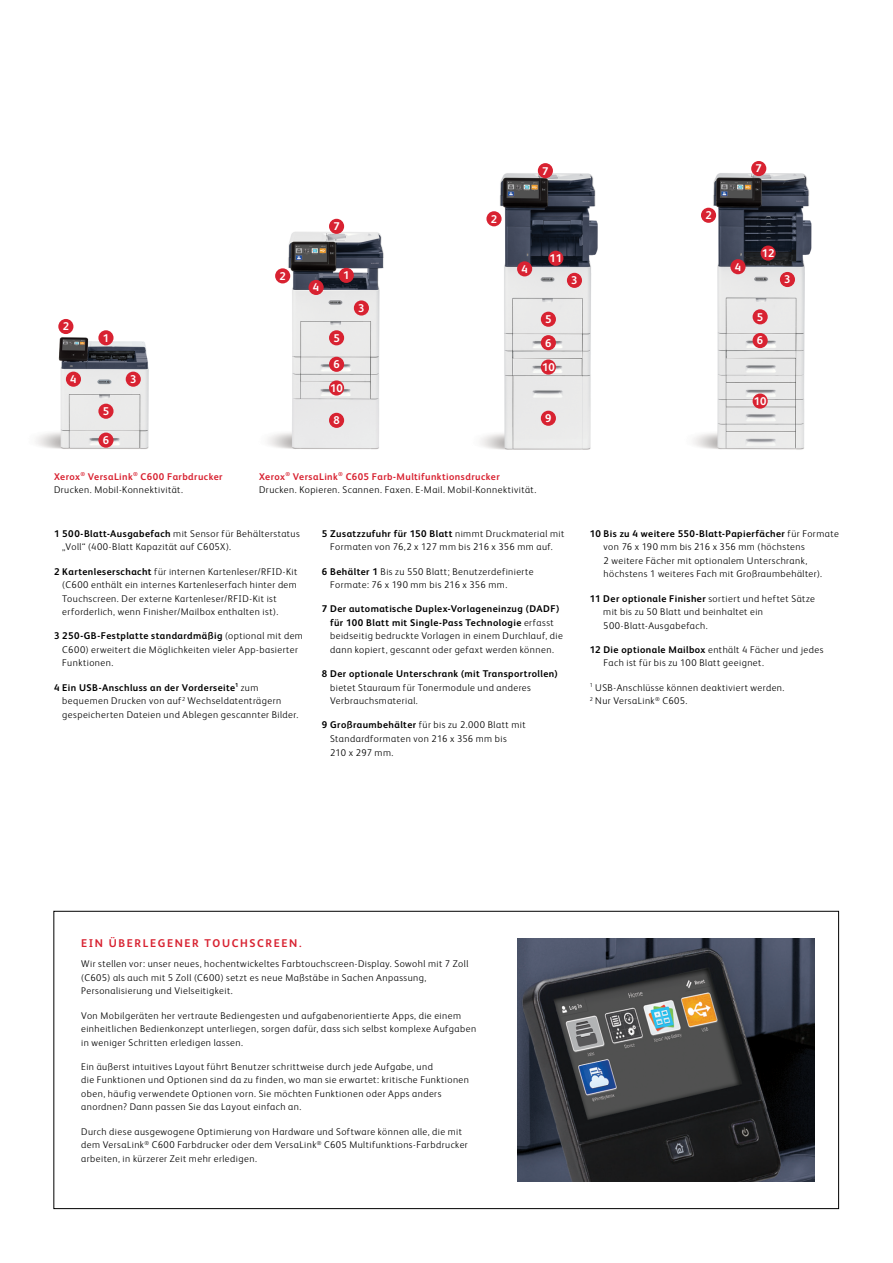
<style>
.page{position:relative;width:893px;height:1263px;background:#fff}
.page>*{position:absolute;margin:0;border:0;box-sizing:border-box;transform-origin:0 0}
.t1{font:700 11.25px "Xerox Sans";color:#fff}
.t2{font:700 11.25px "Xerox Sans";letter-spacing:.145em;color:#d82231}
.t3{font:300 9.75px/13.5px "Xerox Sans";letter-spacing:.045em;color:#000}
.t4{font:700 9.75px/13.5px "Xerox Sans";letter-spacing:.045em;color:#d82231}
.t5{font:700 9.75px "Xerox Sans";letter-spacing:.045em;color:#000}
.s1{font-weight:300;color:#000}
.s2{font-weight:700;color:#d82231}
.s3{font-weight:700}
</style>
<div class="page">
<img style="left:35px;top:332px;width:114px;height:117px">
<div style="left:98px;top:330px;width:16px;height:15px;background:#d82231;border-radius:50%"></div>
<div style="left:66px;top:372px;width:15px;height:15px;background:#d82231;border-radius:50%"></div>
<div style="left:126px;top:372px;width:15px;height:15px;background:#d82231;border-radius:50%"></div>
<div style="left:98px;top:404px;width:16px;height:15px;background:#d82231;border-radius:50%"></div>
<div style="left:98px;top:433px;width:16px;height:15px;background:#d82231;border-radius:50%"></div>
<div style="left:58px;top:319px;width:15px;height:15px;background:#d82231;border-radius:50%"></div>
<img style="left:693px;top:161px;width:119px;height:289px">
<div style="left:753px;top:333px;width:15px;height:15px;background:#d82231;border-radius:50%"></div>
<div style="left:753px;top:309px;width:15px;height:15px;background:#d82231;border-radius:50%"></div>
<div style="left:761px;top:246px;width:15px;height:15px;background:#d82231;border-radius:50%"></div>
<div style="left:730px;top:259px;width:16px;height:15px;background:#d82231;border-radius:50%"></div>
<div style="left:780px;top:272px;width:15px;height:15px;background:#d82231;border-radius:50%"></div>
<div style="left:753px;top:393px;width:15px;height:16px;background:#d82231;border-radius:50%"></div>
<div style="left:701px;top:208px;width:15px;height:15px;background:#d82231;border-radius:50%"></div>
<div style="left:751px;top:161px;width:15px;height:15px;background:#d82231;border-radius:50%"></div>
<img style="left:480px;top:163px;width:118px;height:287px">
<div style="left:541px;top:359px;width:15px;height:16px;background:#d82231;border-radius:50%"></div>
<div style="left:541px;top:335px;width:15px;height:15px;background:#d82231;border-radius:50%"></div>
<div style="left:541px;top:312px;width:15px;height:15px;background:#d82231;border-radius:50%"></div>
<div style="left:538px;top:163px;width:15px;height:15px;background:#d82231;border-radius:50%"></div>
<div style="left:548px;top:251px;width:15px;height:15px;background:#d82231;border-radius:50%"></div>
<div style="left:517px;top:261px;width:15px;height:15px;background:#d82231;border-radius:50%"></div>
<div style="left:541px;top:411px;width:15px;height:15px;background:#d82231;border-radius:50%"></div>
<div style="left:486px;top:211px;width:16px;height:15px;background:#d82231;border-radius:50%"></div>
<div style="left:567px;top:273px;width:15px;height:15px;background:#d82231;border-radius:50%"></div>
<img style="left:268px;top:218px;width:116px;height:232px">
<div style="left:329px;top:380px;width:15px;height:16px;background:#d82231;border-radius:50%"></div>
<div style="left:329px;top:413px;width:15px;height:15px;background:#d82231;border-radius:50%"></div>
<div style="left:329px;top:357px;width:15px;height:15px;background:#d82231;border-radius:50%"></div>
<div style="left:329px;top:330px;width:15px;height:15px;background:#d82231;border-radius:50%"></div>
<div style="left:329px;top:219px;width:15px;height:15px;background:#d82231;border-radius:50%"></div>
<div style="left:339px;top:268px;width:15px;height:15px;background:#d82231;border-radius:50%"></div>
<div style="left:309px;top:280px;width:15px;height:15px;background:#d82231;border-radius:50%"></div>
<div style="left:354px;top:300px;width:15px;height:16px;background:#d82231;border-radius:50%"></div>
<div style="left:275px;top:268px;width:15px;height:15px;background:#d82231;border-radius:50%"></div>
<img style="left:517px;top:939px;width:297px;height:243px">
<p class="t1" style="left:542px;top:163px;width:8px">7</p>
<p class="t1" style="left:756px;top:161px;width:8px">7</p>
<p class="t1" style="left:63px;top:319px;width:8px">2</p>
<p class="t1" style="left:103px;top:330px;width:8px">1</p>
<p class="t1" style="left:70px;top:371px;width:8px">4</p>
<p class="t1" style="left:130px;top:371px;width:8px">3</p>
<p class="t1" style="left:103px;top:404px;width:8px">5</p>
<p class="t1" style="left:103px;top:432px;width:8px">6</p>
<p class="t4" style="left:54px;top:469px;width:170px">Xerox<sup>®</sup> VersaLink<sup>®</sup> C600 Farbdrucker<br><span class="s1">Drucken. Mobil-Konnektivität.</span></p>
<p class="t1" style="left:279px;top:268px;width:8px">2</p>
<p class="t1" style="left:333px;top:219px;width:8px">7</p>
<p class="t1" style="left:313px;top:280px;width:8px">4</p>
<p class="t1" style="left:343px;top:268px;width:8px">1</p>
<p class="t1" style="left:333px;top:330px;width:8px">5</p>
<p class="t1" style="left:333px;top:357px;width:8px">6</p>
<p class="t1" style="left:330px;top:380px;width:14px">10</p>
<p class="t1" style="left:333px;top:413px;width:8px">8</p>
<p class="t1" style="left:358px;top:300px;width:8px">3</p>
<p class="t1" style="left:491px;top:211px;width:8px">2</p>
<p class="t1" style="left:521px;top:261px;width:8px">4</p>
<p class="t1" style="left:549px;top:251px;width:14px">11</p>
<p class="t1" style="left:571px;top:273px;width:8px">3</p>
<p class="t1" style="left:545px;top:312px;width:8px">5</p>
<p class="t1" style="left:545px;top:335px;width:8px">6</p>
<p class="t1" style="left:542px;top:359px;width:14px">10</p>
<p class="t1" style="left:545px;top:411px;width:8px">9</p>
<p class="t3" style="left:259px;top:469px;width:279px"><span class="s2">Xerox</span><sup>®</sup> <span class="s2">VersaLink</span><sup>®</sup> <span class="s2">C605 Farb-Multifunktionsdrucker<br></span>Drucken. Kopieren. Scannen. Faxen. E-Mail. Mobil-Konnektivität.</p>
<p class="t1" style="left:705px;top:208px;width:8px">2</p>
<p class="t1" style="left:735px;top:259px;width:8px">4</p>
<p class="t1" style="left:762px;top:245px;width:14px">12</p>
<p class="t1" style="left:784px;top:272px;width:8px">3</p>
<p class="t1" style="left:757px;top:309px;width:8px">5</p>
<p class="t1" style="left:757px;top:333px;width:8px">6</p>
<p class="t1" style="left:754px;top:393px;width:14px">10</p>
<p class="t3" style="left:62px;top:526px;width:239px;text-indent:-8px"><span class="s3">1 500-Blatt-Ausgabefach</span> mit Sensor für Behälterstatus „Voll“ (400-Blatt Kapazität auf C605X).</p>
<p class="t3" style="left:62px;top:564px;width:237px;text-indent:-8px"><span class="s3">2 Kartenleserschacht</span> für internen Kartenleser/RFID-Kit (C600 enthält ein internes Kartenleserfach hinter dem Touchscreen. Der externe Kartenleser/RFID-Kit ist erforderlich, wenn Finisher/Mailbox enthalten ist).</p>
<p class="t3" style="left:62px;top:629px;width:242px;text-indent:-8px"><span class="s3">3 250-GB-Festplatte standardmäßig</span> (optional mit dem<br>C600) erweitert die Möglichkeiten vieler App-basierter<br>Funktionen.</p>
<p class="t3" style="left:62px;top:680px;width:238px;text-indent:-8px"><span class="s3">4 Ein USB-Anschluss an der Vorderseite</span><sup>1</sup> zum bequemen Drucken von auf<sup>2</sup> Wechseldatenträgern gespeicherten Dateien und Ablegen gescannter Bilder.</p>
<p class="t3" style="left:322px;top:526px;width:244px;text-align:center"><span class="s3">5 Zusatzzufuhr für 150 Blatt</span> nimmt Druckmaterial mit<br>Formaten von 76,2 x 127 mm bis 216 x 356 mm auf.</p>
<p class="t3" style="left:330px;top:564px;width:205px;text-indent:-8px"><span class="s3">6 Behälter 1</span> Bis zu 550 Blatt; Benutzerdefinierte<br>Formate: 76 x 190 mm bis 216 x 356 mm.</p>
<p class="t3" style="left:330px;top:602px;width:234px;text-indent:-8px"><span class="s3">7 Der automatische Duplex-Vorlageneinzug (DADF) für 100 Blatt mit Single-Pass Technologie</span> erfasst beidseitig bedruckte Vorlagen in einem Durchlauf, die dann kopiert, gescannt oder gefaxt werden können.</p>
<p class="t5" style="left:322px;top:667px;width:237px">8 Der optionale Unterschrank (mit Transportrollen)</p>
<p class="t3" style="left:330px;top:680px;width:202px">bietet Stauraum für Tonermodule und anderes<br>Verbrauchsmaterial.</p>
<p class="t3" style="left:330px;top:718px;width:197px;text-indent:-8px"><span class="s3">9 Großraumbehälter</span> für bis zu 2.000 Blatt mit<br>Standardformaten von 216 x 356 mm bis<br>210 x 297 mm.</p>
<p class="t3" style="left:604px;top:526px;width:237px;text-indent:-14px"><span class="s3">10 Bis zu 4 weitere 550-Blatt-Papierfächer</span> für Formate von 76 x 190 mm bis 216 x 356 mm (höchstens<br>2 weitere Fächer mit optionalem Unterschrank, höchstens 1 weiteres Fach mit Großraumbehälter).</p>
<p class="t3" style="left:603px;top:591px;width:213px;text-indent:-14px"><span class="s3">11 Der optionale Finisher</span> sortiert und heftet Sätze mit bis zu 50 Blatt und beinhaltet ein<br>500-Blatt-Ausgabefach.</p>
<p class="t3" style="left:603px;top:642px;width:222px;text-indent:-14px"><span class="s3">12 Die optionale Mailbox</span> enthält 4 Fächer und jedes<br>Fach ist für bis zu 100 Blatt geeignet.</p>
<p class="t3" style="left:590px;top:680px;width:196px"><sup>1</sup> USB-Anschlüsse können deaktiviert werden.<br><sup>2</sup> Nur VersaLink<sup>®</sup> C605.</p>
<p class="t2" style="left:81px;top:936px;width:222px">EIN ÜBERLEGENER TOUCHSCREEN.</p>
<p class="t3" style="left:81px;top:957px;width:389px">Wir stellen vor: unser neues, hochentwickeltes Farbtouchscreen-Display. Sowohl mit 7 Zoll (C605) als auch mit 5 Zoll (C600) setzt es neue Maßstäbe in Sachen Anpassung,<br>Personalisierung und Vielseitigkeit.</p>
<p class="t3" style="left:81px;top:1008px;width:396px">Von Mobilgeräten her vertraute Bediengesten und aufgabenorientierte Apps, die einem einheitlichen Bedienkonzept unterliegen, sorgen dafür, dass sich selbst komplexe Aufgaben in weniger Schritten erledigen lassen.</p>
<p class="t3" style="left:81px;top:1059px;width:389px">Ein äußerst intuitives Layout führt Benutzer schrittweise durch jede Aufgabe, und<br>die Funktionen und Optionen sind da zu finden, wo man sie erwartet: kritische Funktionen oben, häufig verwendete Optionen vorn. Sie möchten Funktionen oder Apps anders anordnen? Dann passen Sie das Layout einfach an.</p>
<p class="t3" style="left:81px;top:1124px;width:388px">Durch diese ausgewogene Optimierung von Hardware und Software können alle, die mit dem VersaLink<sup>®</sup> C600 Farbdrucker oder dem VersaLink<sup>®</sup> C605 Multifunktions-Farbdrucker arbeiten, in kürzerer Zeit mehr erledigen.</p>
</div>
